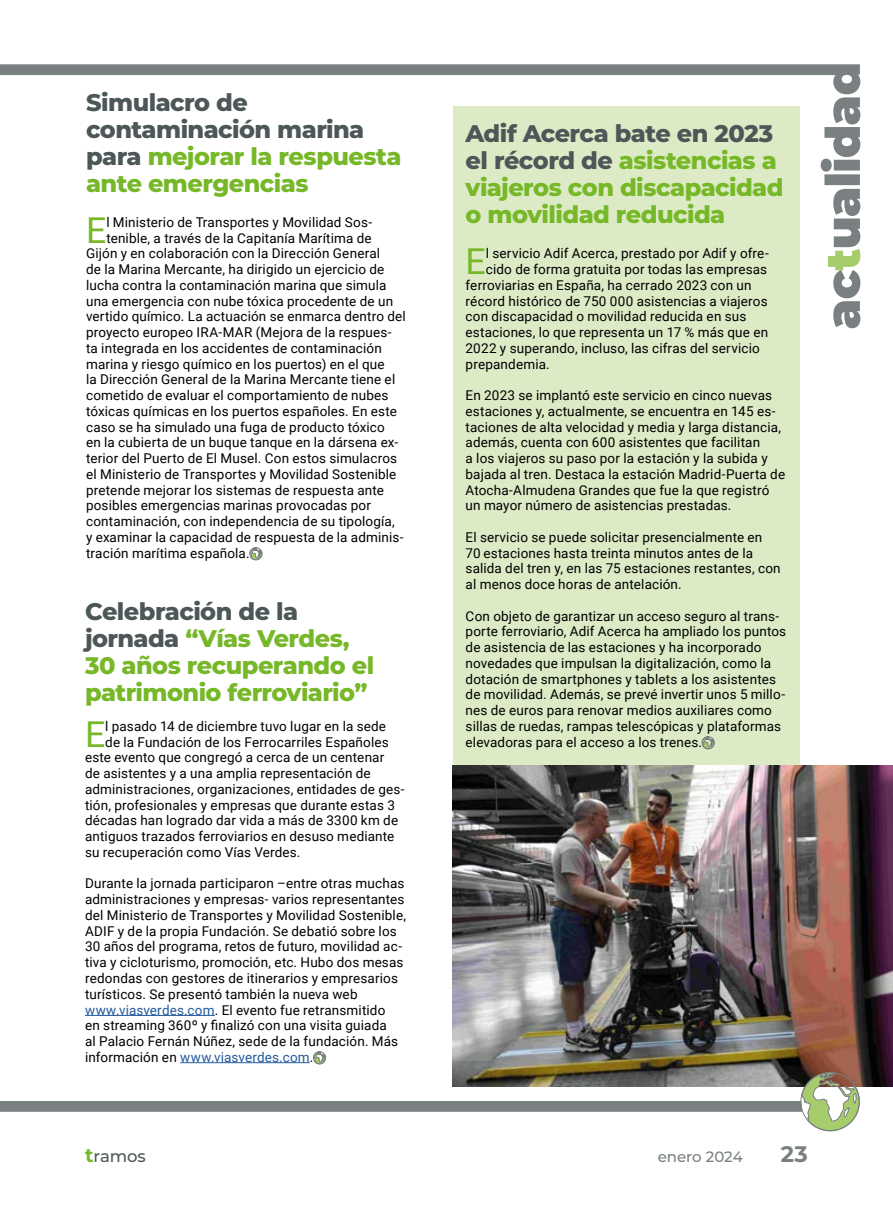
<style>
.page{position:relative;width:893px;height:1212px;background:#fff}
.page>*{position:absolute;margin:0;border:0;box-sizing:border-box;transform-origin:0 0}
.t1{font:35.7px "Roboto";color:#76b828}
.t2{font:800 24px/27px "Montserrat";letter-spacing:-.02em;color:#76b828}
.t3{font:800 24px/27px "Montserrat";letter-spacing:-.025em;color:#4d5758}
.t4{font:700 22.5px "Montserrat";color:#7a8081}
.t5{font:500 16.5px "Montserrat";letter-spacing:-.005em;color:#4d5758}
.t6{font:500 15px "Montserrat";color:#7a8081}
.t7{font:13.5px/15.8px "Roboto";letter-spacing:.01em;color:#000}
.s1{color:#76b828}
.s2{color:#4d5758}
.s3{color:#245a9c}
.s4{font-weight:700;font-size:19.5px;color:#76b828}
</style>
<div class="page">
<svg style="left:0;top:64px;width:860px;height:183px"></svg>
<svg style="left:828px;top:249px;width:32px;height:79px"></svg>
<svg style="left:0;top:933px;width:801px;height:179px"></svg>
<svg style="left:250px;top:547px;width:12px;height:13px"></svg>
<div style="left:250px;top:548px;width:12px;height:12px;border:1px solid #7a8081;border-radius:50%"></div>
<div style="left:453px;top:106px;width:346px;height:660px;background:#dceac5"></div>
<svg style="left:702px;top:736px;width:12px;height:13px"></svg>
<div style="left:702px;top:737px;width:12px;height:12px;border:1px solid #7a8081;border-radius:50%"></div>
<img style="left:453px;top:766px;width:440px;height:321px">
<hr style="left:85px;top:1015px;width:130px;height:1px;background:#245a9c">
<hr style="left:180px;top:1062px;width:130px;height:1px;background:#245a9c">
<svg style="left:313px;top:1051px;width:13px;height:13px"></svg>
<div style="left:313px;top:1052px;width:13px;height:12px;border:1px solid #7a8081;border-radius:50%"></div>
<svg style="left:801px;top:1072px;width:59px;height:59px"></svg>
<div style="left:800px;top:1072px;width:60px;height:59px;border:1px solid #7a8081;border-radius:50%"></div>
<h2 class="t3" style="left:86px;top:88px;width:317px">Simulacro de contaminación marina para <span class="s1">mejorar la respuesta ante emergencias</span></h2>
<h1 class="t1" style="left:86px;top:205px;width:22px">E</h1>
<p class="t7" style="left:106px;top:214px;width:267px">l Ministerio de Transportes y Movilidad Sos-</p>
<p class="t7" style="left:106px;top:229px;width:267px">tenible, a través de la Capitanía Marítima de</p>
<p class="t7" style="left:86px;top:245px;width:296px">Gijón y en colaboración con la Dirección General</p>
<p class="t7" style="left:86px;top:261px;width:300px">de la Marina Mercante, ha dirigido un ejercicio de</p>
<p class="t7" style="left:86px;top:277px;width:302px">lucha contra la contaminación marina que simula</p>
<p class="t7" style="left:86px;top:292px;width:309px">una emergencia con nube tóxica procedente de un</p>
<p class="t7" style="left:86px;top:308px;width:321px">vertido químico. La actuación se enmarca dentro del</p>
<p class="t7" style="left:86px;top:324px;width:307px">proyecto europeo IRA-MAR (Mejora de la respues-</p>
<p class="t7" style="left:86px;top:340px;width:297px">ta integrada en los accidentes de contaminación</p>
<p class="t7" style="left:86px;top:355px;width:300px">marina y riesgo químico en los puertos) en el que</p>
<p class="t7" style="left:86px;top:371px;width:311px">la Dirección General de la Marina Mercante tiene el</p>
<p class="t7" style="left:86px;top:387px;width:304px">cometido de evaluar el comportamiento de nubes</p>
<p class="t7" style="left:86px;top:403px;width:312px">tóxicas químicas en los puertos españoles. En este</p>
<p class="t7" style="left:86px;top:418px;width:300px">caso se ha simulado una fuga de producto tóxico</p>
<p class="t7" style="left:86px;top:434px;width:314px">en la cubierta de un buque tanque en la dársena ex-</p>
<p class="t7" style="left:86px;top:450px;width:313px">terior del Puerto de El Musel. Con estos simulacros</p>
<p class="t7" style="left:86px;top:466px;width:312px">el Ministerio de Transportes y Movilidad Sostenible</p>
<p class="t7" style="left:86px;top:481px;width:299px">pretende mejorar los sistemas de respuesta ante</p>
<p class="t7" style="left:86px;top:497px;width:286px">posibles emergencias marinas provocadas por</p>
<p class="t7" style="left:86px;top:513px;width:310px">contaminación, con independencia de su tipología,</p>
<p class="t7" style="left:86px;top:529px;width:319px">y examinar la capacidad de respuesta de la adminis-</p>
<p class="t7" style="left:86px;top:544px;width:165px">tración marítima española.</p>
<h2 class="t2" style="left:85px;top:597px;width:291px"><span class="s2">Celebración de la jornada</span> “Vías Verdes,<br>30 años recuperando el patrimonio ferroviario”</h2>
<h1 class="t1" style="left:85px;top:709px;width:22px">E</h1>
<p class="t7" style="left:105px;top:718px;width:282px">l pasado 14 de diciembre tuvo lugar en la sede</p>
<p class="t7" style="left:105px;top:733px;width:285px">de la Fundación de los Ferrocarriles Españoles</p>
<p class="t7" style="left:85px;top:749px;width:301px">este evento que congregó a cerca de un centenar</p>
<p class="t7" style="left:85px;top:765px;width:287px">de asistentes y a una amplia representación de</p>
<p class="t7" style="left:85px;top:781px;width:321px">administraciones, organizaciones, entidades de ges-</p>
<p class="t7" style="left:85px;top:796px;width:311px">tión, profesionales y empresas que durante estas 3</p>
<p class="t7" style="left:85px;top:812px;width:315px">décadas han logrado dar vida a más de 3300 km de</p>
<p class="t7" style="left:85px;top:828px;width:311px">antiguos trazados ferroviarios en desuso mediante</p>
<p class="t7" style="left:85px;top:844px;width:217px">su recuperación como Vías Verdes.</p>
<p class="t7" style="left:85px;top:875px;width:323px">Durante la jornada participaron –entre otras muchas administraciones y empresas- varios representantes del Ministerio de Transportes y Movilidad Sostenible, ADIF y de la propia Fundación. Se debatió sobre los 30 años del programa, retos de futuro, movilidad ac&shy;tiva y cicloturismo, promoción, etc. Hubo dos mesas redondas con gestores de itinerarios y empresarios turísticos. Se presentó también la nueva web <span class="s3">www.viasverdes.com</span>. El evento fue retransmitido<br>en streaming 360º y finalizó con una visita guiada<br>al Palacio Fernán Núñez, sede de la fundación. Más información en <span class="s3">www.viasverdes.com</span>.</p>
<h2 class="t2" style="left:466px;top:119px;width:319px"><span class="s2">Adif Acerca bate en 2023 el récord de</span> asistencias a viajeros con discapacidad o movilidad reducida</h2>
<h1 class="t1" style="left:466px;top:236px;width:22px">E</h1>
<p class="t7" style="left:486px;top:245px;width:284px">l servicio Adif Acerca, prestado por Adif y ofre-</p>
<p class="t7" style="left:486px;top:261px;width:283px">cido de forma gratuita por todas las empresas</p>
<p class="t7" style="left:466px;top:277px;width:287px">ferroviarias en España, ha cerrado 2023 con un</p>
<p class="t7" style="left:466px;top:292px;width:304px">récord histórico de 750 000 asistencias a viajeros</p>
<p class="t7" style="left:466px;top:308px;width:282px">con discapacidad o movilidad reducida en sus</p>
<p class="t7" style="left:466px;top:324px;width:304px">estaciones, lo que representa un 17 % más que en</p>
<p class="t7" style="left:466px;top:340px;width:296px">2022 y superando, incluso, las cifras del servicio</p>
<p class="t7" style="left:466px;top:355px;width:86px">prepandemia.</p>
<p class="t7" style="left:466px;top:387px;width:321px">En 2023 se implantó este servicio en cinco nuevas estaciones y, actualmente, se encuentra en 145 es&shy;taciones de alta velocidad y media y larga distancia, además, cuenta con 600 asistentes que facilitan<br>a los viajeros su paso por la estación y la subida y bajada al tren. Destaca la estación Madrid-Puerta de Atocha-Almudena Grandes que fue la que registró un mayor número de asistencias prestadas.</p>
<p class="t7" style="left:466px;top:529px;width:316px">El servicio se puede solicitar presencialmente en 70 estaciones hasta treinta minutos antes de la salida del tren y, en las 75 estaciones restantes, con al menos doce horas de antelación.</p>
<p class="t7" style="left:466px;top:607px;width:322px">Con objeto de garantizar un acceso seguro al trans&shy;porte ferroviario, Adif Acerca ha ampliado los puntos de asistencia de las estaciones y ha incorporado novedades que impulsan la digitalización, como la dotación de smartphones y tablets a los asistentes de movilidad. Además, se prevé invertir unos 5 millo&shy;nes de euros para renovar medios auxiliares como sillas de ruedas, rampas telescópicas y plataformas elevadoras para el acceso a los trenes.</p>
<p class="t5" style="left:85px;top:1144px;width:62px"><span class="s4">t</span>ramos</p>
<p class="t6" style="left:658px;top:1146px;width:86px">enero 2024</p>
<h3 class="t4" style="left:781px;top:1137px;width:29px">23</h3>
</div>
